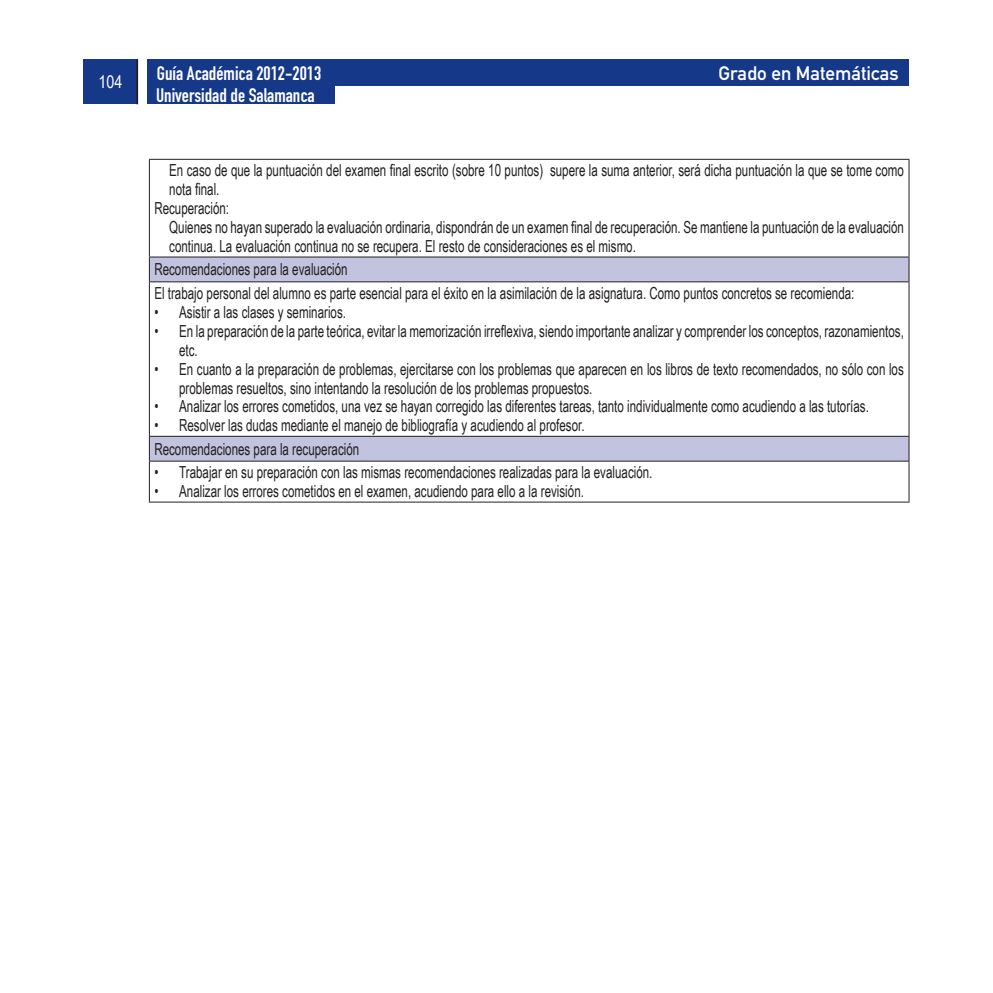
<style>
.page{position:relative;width:993px;height:993px;background:#fff}
.page>*{position:absolute;margin:0;border:0;box-sizing:border-box;transform-origin:0 0}
.t1{font:19.25px "DIN Engschrift Alternate";color:#fff}
.t2{font:19.25px "DIN Mittelschrift";color:#fff}
.t3{font:17.5px "Arial Narrow";color:#fff}
.t4{font:16.62px/18.9px "Arial Narrow";color:#231f20;scale:.85 1}
</style>
<div class="page">
<div style="left:83px;top:60px;width:55px;height:44px;background:#153889"></div>
<hr style="left:136px;top:60px;width:2px;height:44px;background:#231f20">
<div style="left:147px;top:60px;width:187px;height:44px;background:#153889"></div>
<div style="left:147px;top:60px;width:761px;height:26px;background:#153889"></div>
<svg style="left:150px;top:257px;width:758px;height:203px"></svg>
<hr style="left:149px;top:159px;width:760px;height:1px;background:#231f20">
<hr style="left:149px;top:160px;width:1px;height:96px;background:#231f20">
<hr style="left:908px;top:160px;width:1px;height:96px;background:#231f20">
<hr style="left:149px;top:256px;width:760px;height:1px;background:#231f20">
<svg style="left:149px;top:257px;width:1px;height:24px"></svg>
<svg style="left:908px;top:257px;width:1px;height:24px"></svg>
<hr style="left:149px;top:281px;width:760px;height:1px;background:#231f20">
<hr style="left:149px;top:282px;width:1px;height:153px;background:#231f20">
<hr style="left:908px;top:282px;width:1px;height:153px;background:#231f20">
<hr style="left:149px;top:435px;width:760px;height:1px;background:#231f20">
<svg style="left:149px;top:436px;width:1px;height:24px"></svg>
<svg style="left:908px;top:436px;width:1px;height:24px"></svg>
<hr style="left:149px;top:460px;width:760px;height:1px;background:#231f20">
<hr style="left:149px;top:461px;width:1px;height:40px;background:#231f20">
<hr style="left:908px;top:461px;width:1px;height:40px;background:#231f20">
<hr style="left:149px;top:501px;width:760px;height:1px;background:#231f20">
<p class="t3" style="left:98px;top:69px;width:25px">104</p>
<p class="t1" style="left:157px;top:62px;width:166px">Guía Académica 2012-2013</p>
<p class="t2" style="left:718px;top:62px;width:181px">Grado en Matemáticas</p>
<p class="t1" style="left:156px;top:84px;width:160px">Universidad de Salamanca</p>
<p class="t4" style="left:169px;top:160px;width:865px">En caso de que la puntuación del examen final escrito (sobre 10 puntos) supere la suma anterior, será dicha puntuación la que se tome como nota final.</p>
<p class="t4" style="left:154px;top:198px;width:89px">Recuperación:</p>
<p class="t4" style="left:169px;top:217px;width:865px">Quienes no hayan superado la evaluación ordinaria, dispondrán de un examen final de recuperación. Se mantiene la puntuación de la evaluación continua. La evaluación continua no se recupera. El resto de consideraciones es el mismo.</p>
<p class="t4" style="left:154px;top:259px;width:229px">Recomendaciones para la evaluación</p>
<p class="t4" style="left:154px;top:283px;width:824px">El trabajo personal del alumno es parte esencial para el éxito en la asimilación de la asignatura. Como puntos concretos se recomienda:</p>
<p class="t4" style="left:154px;top:302px;width:227px">• Asistir a las clases y seminarios.</p>
<p class="t4" style="left:179px;top:321px;width:853px;text-indent:-25px">• En la preparación de la parte teórica, evitar la memorización irreflexiva, siendo importante analizar y comprender los conceptos, razonamientos, etc.</p>
<p class="t4" style="left:179px;top:358px;width:853px;text-indent:-25px">• En cuanto a la preparación de problemas, ejercitarse con los problemas que aparecen en los libros de texto recomendados, no sólo con los problemas resueltos, sino intentando la resolución de los problemas propuestos.</p>
<p class="t4" style="left:154px;top:396px;width:841px">• Analizar los errores cometidos, una vez se hayan corregido las diferentes tareas, tanto individualmente como acudiendo a las tutorías.</p>
<p class="t4" style="left:154px;top:415px;width:507px">• Resolver las dudas mediante el manejo de bibliografía y acudiendo al profesor.</p>
<p class="t4" style="left:154px;top:438px;width:242px">Recomendaciones para la recuperación</p>
<p class="t4" style="left:154px;top:462px;width:587px">• Trabajar en su preparación con las mismas recomendaciones realizadas para la evaluación.</p>
<p class="t4" style="left:154px;top:481px;width:507px">• Analizar los errores cometidos en el examen, acudiendo para ello a la revisión.</p>
</div>
